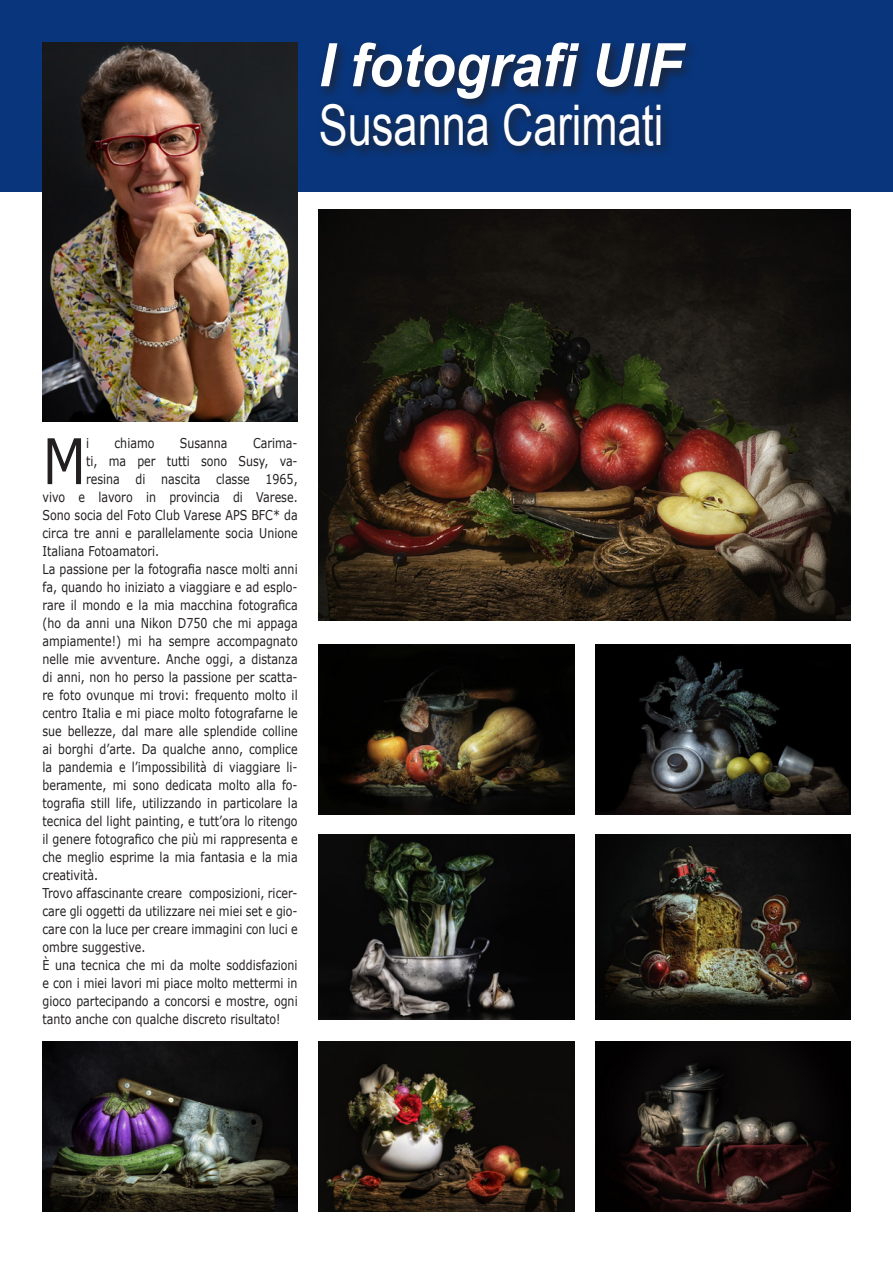
<style>
.page{position:relative;width:893px;height:1263px;background:#fff}
.page>*{position:absolute;margin:0;border:0;box-sizing:border-box;transform-origin:0 0}
.Normale{font:63px "Verdana";color:#231f20;scale:.82 1}
.t1{font:italic 700 60px "Arial";color:#fff;scale:.93 1}
.t2{font:56.1px "Arial";color:#fff;scale:.77 1}
.Normale-2{font:13.5px/18px "Verdana";color:#231f20;text-align:justify;scale:.82 1}
</style>
<div class="page">
<div style="left:0;top:0;width:893px;height:191px;background:#08357c"></div>
<div style="left:316px;top:38px;width:383px;height:74px;background:#231f20;opacity:.75"></div>
<div style="left:316px;top:100px;width:358px;height:59px;background:#231f20;opacity:.75"></div>
<img style="left:319px;top:209px;width:531px;height:412px">
<img style="left:319px;top:834px;width:255px;height:186px">
<img style="left:319px;top:1042px;width:255px;height:170px">
<img style="left:43px;top:1042px;width:255px;height:170px">
<img style="left:319px;top:644px;width:255px;height:170px">
<img style="left:595px;top:834px;width:255px;height:186px">
<img style="left:595px;top:1042px;width:255px;height:170px">
<img style="left:595px;top:644px;width:255px;height:170px">
<img style="left:43px;top:43px;width:255px;height:379px">
<p class="t1" style="left:319px;top:26px;width:391px">I fotografi UIF</p>
<p class="t2" style="left:319px;top:89px;width:449px">Susanna Carimati</p>
<p class="Normale" style="left:43px;top:421px;width:55px">M</p>
<p class="Normale-2" style="left:86px;top:434px;width:5px">i</p>
<p class="Normale-2" style="left:115px;top:434px;width:50px">chiamo</p>
<p class="Normale-2" style="left:180px;top:434px;width:60px">Susanna</p>
<p class="Normale-2" style="left:253px;top:434px;width:56px">Carima-</p>
<p class="Normale-2" style="left:86px;top:452px;width:260px">ti, ma per tutti sono Susy, va-</p>
<p class="Normale-2" style="left:86px;top:470px;width:260px">resina di nascita classe 1965,</p>
<p class="Normale-2" style="left:43px;top:488px;width:313px">vivo e lavoro in provincia di Varese.</p>
<p class="Normale-2" style="left:43px;top:506px;width:313px">Sono socia del Foto Club Varese APS BFC* da</p>
<p class="Normale-2" style="left:43px;top:524px;width:313px">circa tre anni e parallelamente socia Unione</p>
<p class="Normale-2" style="left:43px;top:542px;width:144px">Italiana Fotoamatori.</p>
<p class="Normale-2" style="left:43px;top:560px;width:313px">La passione per la fotografia nasce molti anni fa, quando ho iniziato a viaggiare e ad esplo&shy;rare il mondo e la mia macchina fotografica (ho da anni una Nikon D750 che mi appaga ampiamente!) mi ha sempre accompagnato nelle mie avventure. Anche oggi, a distanza di anni, non ho perso la passione per scatta&shy;re foto ovunque mi trovi: frequento molto il centro Italia e mi piace molto fotografarne le sue bellezze, dal mare alle splendide colline ai borghi d’arte. Da qualche anno, complice la pandemia e l’impossibilità di viaggiare li&shy;beramente, mi sono dedicata molto alla fo&shy;tografia still life, utilizzando in particolare la tecnica del light painting, e tutt’ora lo ritengo il genere fotografico che più mi rappresenta e che meglio esprime la mia fantasia e la mia creatività.</p>
<p class="Normale-2" style="left:43px;top:884px;width:313px">Trovo affascinante creare composizioni, ricer&shy;care gli oggetti da utilizzare nei miei set e gio&shy;care con la luce per creare immagini con luci e ombre suggestive.</p>
<p class="Normale-2" style="left:43px;top:956px;width:313px">È una tecnica che mi da molte soddisfazioni e con i miei lavori mi piace molto mettermi in gioco partecipando a concorsi e mostre, ogni tanto anche con qualche discreto risultato!</p>
</div>
